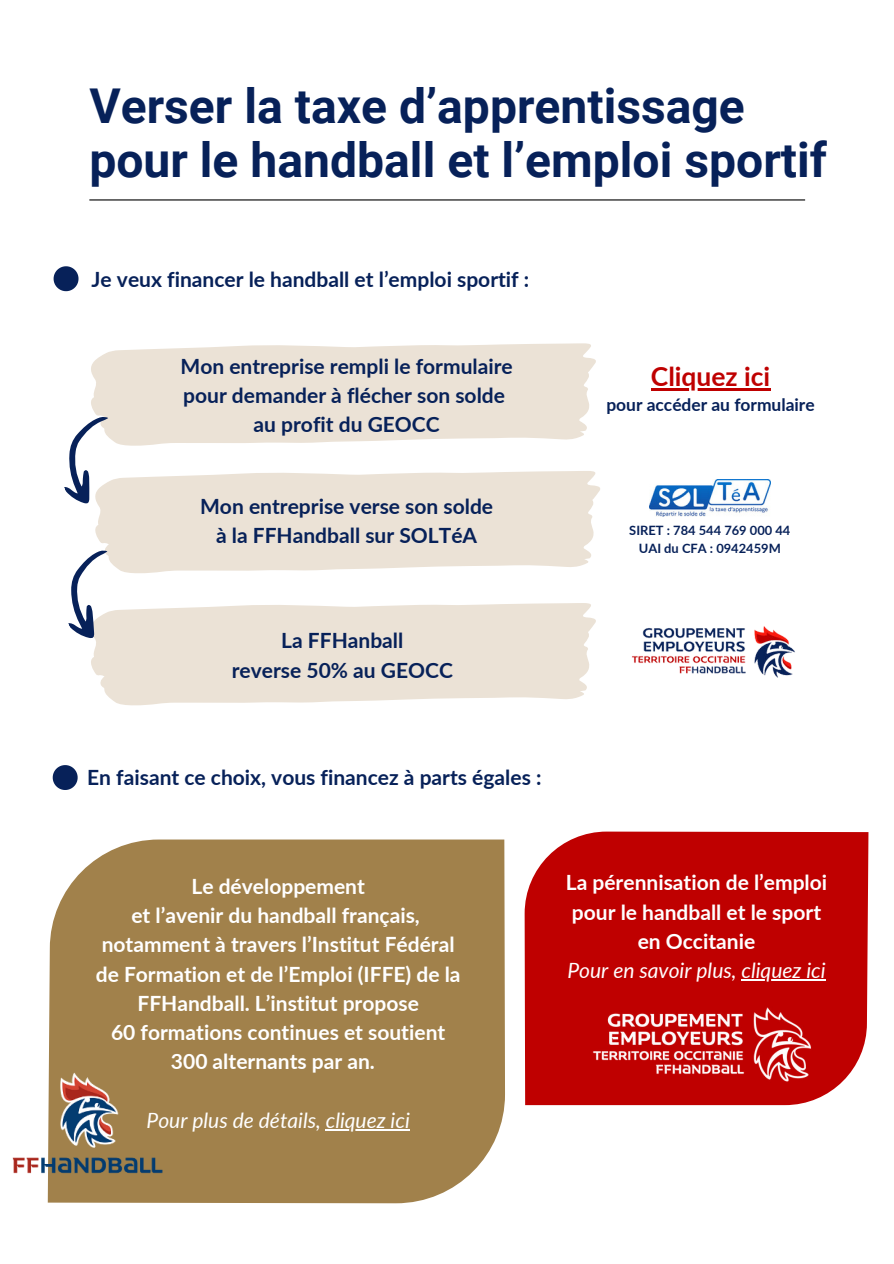
<style>
.page{position:relative;width:894px;height:1264px;background:#fff}
.page>*{position:absolute;margin:0;border:0;box-sizing:border-box;transform-origin:0 0}
.t1{font:700 48px/54px "Roboto";color:#072159}
.t2{font:700 26.4px "Lato";color:#bf0000}
.t3{font:700 21px/29.2px "Lato";color:#fff;text-align:center}
.t4{font:700 21px/29.2px "Lato";color:#072159;text-align:center}
.t5{font:italic 21px "Lato";color:#fff}
.t6{font:700 17.4px "Lato";color:#072159}
.t7{font:700 12.9px/18px "Lato";color:#072159;text-align:center}
</style>
<div class="page">
<hr style="left:89px;top:199px;width:715px;height:1px;background:#000">
<svg style="left:91px;top:343px;width:505px;height:103px;background:#ece4da"></svg>
<svg style="left:90px;top:603px;width:506px;height:103px;background:#ede4da"></svg>
<img style="left:632px;top:626px;width:163px;height:51px">
<svg style="left:54px;top:266px;width:24px;height:25px"></svg>
<svg style="left:95px;top:471px;width:505px;height:102px;background:#ece4d9"></svg>
<svg style="left:64px;top:416px;width:44px;height:88px"></svg>
<div style="left:48px;top:839px;width:457px;height:363px;background:#a1814b"></div>
<img style="left:12px;top:1070px;width:152px;height:104px">
<div style="left:524px;top:831px;width:344px;height:274px;background:#bf0000"></div>
<svg style="left:53px;top:765px;width:24px;height:24px"></svg>
<img style="left:562px;top:997px;width:257px;height:92px">
<img style="left:649px;top:479px;width:121px;height:37px">
<hr style="left:326px;top:1128px;width:84px;height:2px;background:#fff">
<hr style="left:741px;top:979px;width:84px;height:1px;background:#fff">
<svg style="left:68px;top:549px;width:40px;height:89px"></svg>
<hr style="left:650px;top:388px;width:120px;height:2px;background:#bf0000">
<h1 class="t1" style="left:89px;top:77px;width:739px">Verser la taxe d’apprentissage pour le handball et l’emploi sportif</h1>
<p class="t4" style="left:92px;top:263px;width:439px">Je veux financer le handball et l’emploi sportif :</p>
<p class="t4" style="left:180px;top:351px;width:334px">Mon entreprise rempli le formulaire pour demander à flécher son solde au profit du GEOCC</p>
<p class="t4" style="left:200px;top:490px;width:294px">Mon entreprise verse son solde à la FFHandball sur SOLTéA</p>
<p class="t4" style="left:232px;top:625px;width:222px">La FFHanball<br>reverse 50% au GEOCC</p>
<p class="t2" style="left:650px;top:357px;width:121px">Cliquez ici</p>
<p class="t6" style="left:606px;top:391px;width:210px">pour accéder au formulaire</p>
<p class="t7" style="left:629px;top:521px;width:162px">SIRET : 784 544 769 000 44<br>UAI du CFA : 0942459M</p>
<p class="t4" style="left:87px;top:762px;width:455px">En faisant ce choix, vous financez à parts égales :</p>
<p class="t3" style="left:96px;top:870px;width:366px">Le développement<br>et l’avenir du handball français, notamment à travers l’Institut Fédéral de Formation et de l’Emploi (IFFE) de la<br>FFHandball. L’institut propose<br>60 formations continues et soutient<br>300 alternants par an.</p>
<p class="t5" style="left:146px;top:1105px;width:265px">Pour plus de détails, cliquez ici</p>
<p class="t3" style="left:565px;top:867px;width:263px">La pérennisation de l’emploi pour le handball et le sport en Occitanie</p>
<p class="t5" style="left:567px;top:955px;width:259px">Pour en savoir plus, cliquez ici</p>
</div>
